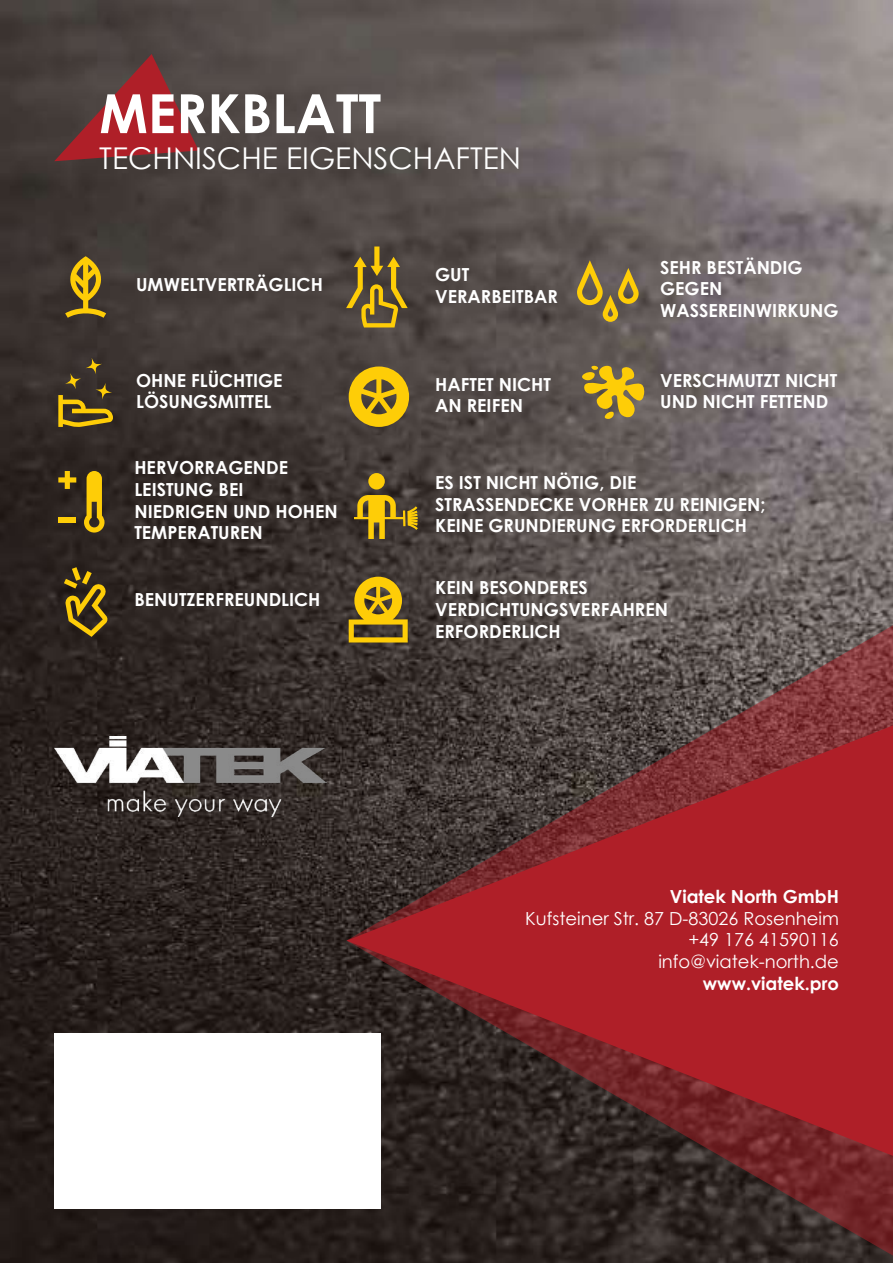
<style>
.page{position:relative;width:893px;height:1263px;background:#fff}
.page>*{position:absolute;margin:0;border:0;box-sizing:border-box;transform-origin:0 0}
.t1{font:700 54px "Century Gothic";color:#fff}
.t2{font:30px "Century Gothic";color:#fff}
.t3{font:700 18px/21.6px "Century Gothic";color:#fff}
.t4{font:18px/21.6px "Century Gothic";color:#fff;text-align:right}
</style>
<div class="page">
<img style="left:0;top:0;width:893px;height:1263px">
<svg style="left:54px;top:54px;width:145px;height:107px;background:#793234"></svg>
<svg style="left:347px;top:618px;width:546px;height:645px;background:#493634"></svg>
<svg style="left:347px;top:725px;width:546px;height:431px;background:#7e262a"></svg>
<div style="left:54px;top:1033px;width:327px;height:176px;background:#fff"></div>
<svg style="left:64px;top:567px;width:44px;height:70px;background:#6b5617"></svg>
<img style="left:54px;top:737px;width:272px;height:80px">
<svg style="left:346px;top:246px;width:62px;height:81px;background:#796630"></svg>
<svg style="left:84px;top:471px;width:21px;height:62px"></svg>
<div style="left:58px;top:517px;width:18px;height:5px;background:#fecd07"></div>
<svg style="left:58px;top:471px;width:18px;height:18px"></svg>
<svg style="left:65px;top:256px;width:41px;height:62px;background:#897021"></svg>
<svg style="left:577px;top:260px;width:62px;height:62px;background:#8a7742"></svg>
<svg style="left:58px;top:358px;width:55px;height:69px;background:#625123"></svg>
<svg style="left:349px;top:366px;width:60px;height:61px;background:#ba981b"></svg>
<svg style="left:349px;top:577px;width:59px;height:65px;background:#a3861c"></svg>
<svg style="left:582px;top:365px;width:63px;height:54px;background:#ad9132"></svg>
<div style="left:368px;top:473px;width:17px;height:16px;background:#fecd07;border-radius:50%"></div>
<svg style="left:354px;top:495px;width:64px;height:44px;background:#8d7421"></svg>
<h1 class="t1" style="left:99px;top:73px;width:283px">MERKBLATT</h1>
<h2 class="t2" style="left:99px;top:137px;width:423px">TECHNISCHE EIGENSCHAFTEN</h2>
<p class="t3" style="left:136px;top:273px;width:188px">UMWELTVERTRÄGLICH</p>
<p class="t3" style="left:435px;top:263px;width:124px">GUT<br>VERARBEITBAR</p>
<p class="t3" style="left:660px;top:256px;width:180px">SEHR BESTÄNDIG<br>GEGEN<br>WASSEREINWIRKUNG</p>
<p class="t3" style="left:136px;top:368px;width:148px">OHNE FLÜCHTIGE<br>LÖSUNGSMITTEL</p>
<p class="t3" style="left:660px;top:368px;width:179px">VERSCHMUTZT NICHT<br>UND NICHT FETTEND</p>
<p class="t3" style="left:435px;top:373px;width:117px">HAFTET NICHT<br>AN REIFEN</p>
<p class="t3" style="left:134px;top:456px;width:205px">HERVORRAGENDE<br>LEISTUNG BEI<br>NIEDRIGEN UND HOHEN<br>TEMPERATUREN</p>
<p class="t3" style="left:134px;top:588px;width:188px">BENUTZERFREUNDLICH</p>
<p class="t3" style="left:435px;top:471px;width:332px">ES IST NICHT NÖTIG, DIE<br>STRASSENDECKE VORHER ZU REINIGEN;<br>KEINE GRUNDIERUNG ERFORDERLICH</p>
<p class="t3" style="left:435px;top:576px;width:234px">KEIN BESONDERES<br>VERDICHTUNGSVERFAHREN<br>ERFORDERLICH</p>
<p class="t3" style="left:670px;top:885px;width:171px">Viatek North GmbH</p>
<p class="t4" style="left:525px;top:907px;width:315px">Kufsteiner Str. 87 D-83026 Rosenheim +49 176 41590116 info@viatek-north.de</p>
<p class="t3" style="left:703px;top:971px;width:138px">www.viatek.pro</p>
</div>
